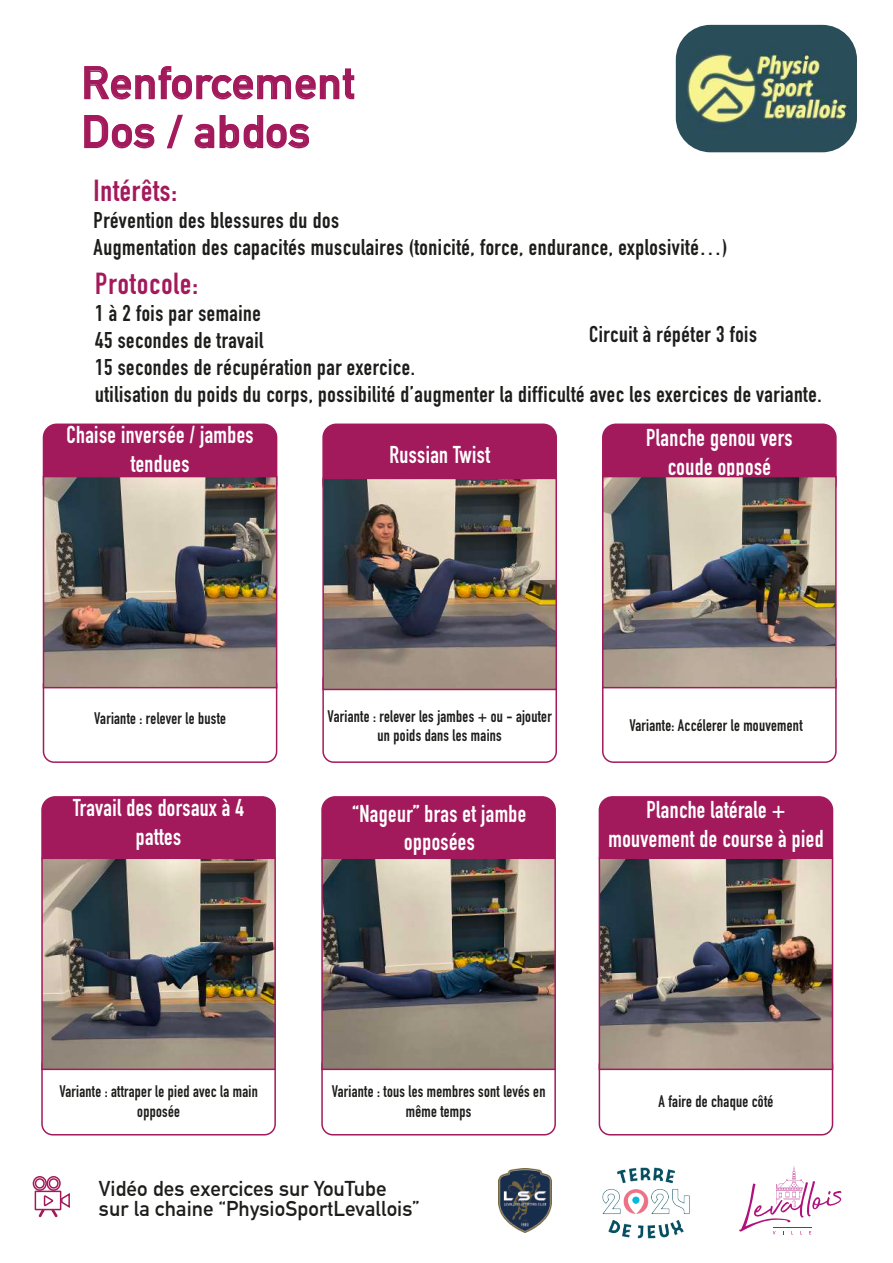
<style>
.page{position:relative;width:893px;height:1263px;background:#fff}
.page>*{position:absolute;margin:0;border:0;box-sizing:border-box;transform-origin:0 0}
.t1{font:700 44.25px/48.9px "DIN Alternate";letter-spacing:.005em;color:#a31a5c;scale:1.04 1}
.t2{font:700 30px "DIN Condensed";letter-spacing:.03em;color:#a31a5c}
.t3{font:700 24px/28.8px "DIN Condensed";letter-spacing:.02em;color:#fff;text-align:center;scale:.95 1}
.t4{font:700 22.5px/27px "DIN Condensed";letter-spacing:.025em;color:#1d1d1b}
.t5{font:700 21px/19.5px "DIN Alternate";letter-spacing:.005em;color:#1d1d1b}
.t6{font:700 16.5px/19.8px "DIN Condensed";letter-spacing:.02em;color:#1d1d1b;text-align:center;scale:.95 1}
</style>
<div class="page">
<svg style="left:84px;top:66px;width:271px;height:34px"></svg>
<svg style="left:84px;top:115px;width:71px;height:34px"></svg>
<svg style="left:166px;top:114px;width:17px;height:35px"></svg>
<svg style="left:194px;top:115px;width:116px;height:34px"></svg>
<svg style="left:32px;top:1176px;width:38px;height:42px"></svg>
<div style="left:43px;top:673px;width:234px;height:90px;border:2px solid #a31a5c;border-radius:11px"></div>
<div style="left:43px;top:424px;width:234px;height:73px;background:#a31a5c;border-radius:13px"></div>
<div style="left:43px;top:423px;width:234px;height:75px;border:2px solid #a31a5c;border-radius:13px"></div>
<div style="left:322px;top:668px;width:235px;height:95px;border:2px solid #a31a5c;border-radius:11px"></div>
<div style="left:323px;top:424px;width:233px;height:73px;background:#a31a5c;border-radius:13px"></div>
<div style="left:322px;top:423px;width:235px;height:75px;border:2px solid #a31a5c;border-radius:13px"></div>
<div style="left:602px;top:670px;width:235px;height:93px;border:2px solid #a31a5c;border-radius:11px"></div>
<div style="left:603px;top:424px;width:233px;height:73px;background:#a31a5c;border-radius:13px"></div>
<div style="left:602px;top:423px;width:235px;height:75px;border:2px solid #a31a5c;border-radius:13px"></div>
<svg style="left:231px;top:1070px;width:27px;height:1px"></svg>
<div style="left:41px;top:1054px;width:235px;height:81px;border:2px solid #a31a5c;border-radius:11px"></div>
<div style="left:42px;top:797px;width:233px;height:73px;background:#a31a5c;border-radius:13px"></div>
<div style="left:41px;top:796px;width:235px;height:75px;border:2px solid #a31a5c;border-radius:13px"></div>
<div style="left:321px;top:1054px;width:235px;height:81px;border:2px solid #a31a5c;border-radius:11px"></div>
<div style="left:322px;top:797px;width:233px;height:73px;background:#a31a5c;border-radius:13px"></div>
<div style="left:321px;top:796px;width:235px;height:75px;border:2px solid #a31a5c;border-radius:13px"></div>
<div style="left:599px;top:1054px;width:234px;height:81px;border:2px solid #a31a5c;border-radius:11px"></div>
<div style="left:599px;top:797px;width:233px;height:73px;background:#a31a5c;border-radius:13px"></div>
<div style="left:599px;top:796px;width:234px;height:75px;border:2px solid #a31a5c;border-radius:13px"></div>
<img style="left:46px;top:479px;width:228px;height:206px">
<div style="left:43px;top:476px;width:234px;height:212px;border:2px solid #a31a5c"></div>
<img style="left:44px;top:860px;width:229px;height:207px">
<div style="left:41px;top:857px;width:235px;height:213px;border:2px solid #a31a5c"></div>
<img style="left:324px;top:860px;width:229px;height:207px">
<div style="left:321px;top:857px;width:235px;height:213px;border:2px solid #a31a5c"></div>
<img style="left:325px;top:481px;width:229px;height:206px">
<div style="left:322px;top:478px;width:235px;height:212px;border:2px solid #a31a5c"></div>
<img style="left:602px;top:860px;width:228px;height:207px">
<div style="left:599px;top:857px;width:234px;height:213px;border:2px solid #a31a5c"></div>
<img style="left:676px;top:25px;width:181px;height:127px">
<img style="left:605px;top:479px;width:229px;height:206px">
<div style="left:602px;top:476px;width:235px;height:212px;border:2px solid #a31a5c"></div>
<svg style="left:739px;top:1166px;width:103px;height:68px"></svg>
<img style="left:602px;top:1167px;width:88px;height:72px">
<img style="left:499px;top:1168px;width:53px;height:64px">
<h1 class="t1" style="left:82px;top:55px;width:265px">Renforcement<br>Dos / abdos</h1>
<h2 class="t2" style="left:94px;top:170px;width:85px">Intérêts:</h2>
<p class="t4" style="left:94px;top:207px;width:635px">Prévention des blessures du dos<br>Augmentation des capacités musculaires (tonicité, force, endurance, explosivité…)</p>
<h2 class="t2" style="left:95px;top:263px;width:104px">Protocole:</h2>
<p class="t4" style="left:95px;top:299px;width:728px">1 à 2 fois par semaine<br>45 secondes de travail<br>15 secondes de récupération par exercice.<br>utilisation du poids du corps, possibilité d’augmenter la difficulté avec les exercices de variante.</p>
<p class="t4" style="left:589px;top:321px;width:169px">Circuit à répéter 3 fois</p>
<p class="t3" style="left:66px;top:420px;width:199px">Chaise inversée / jambes tendues</p>
<p class="t3" style="left:389px;top:440px;width:107px">Russian Twist</p>
<p class="t3" style="left:646px;top:423px;width:156px">Planche genou vers coude opposé</p>
<p class="t6" style="left:94px;top:708px;width:140px">Variante : relever le buste</p>
<p class="t6" style="left:328px;top:706px;width:237px">Variante : relever les jambes + ou - ajouter un poids dans les mains</p>
<p class="t3" style="left:73px;top:793px;width:181px">Travail des dorsaux à 4 pattes</p>
<p class="t3" style="left:353px;top:799px;width:184px">“Nageur” bras et jambe opposées</p>
<p class="t6" style="left:629px;top:716px;width:184px">Variante: Accélerer le mouvement</p>
<p class="t3" style="left:608px;top:795px;width:228px">Planche latérale + mouvement de course à pied</p>
<p class="t6" style="left:59px;top:1081px;width:210px">Variante : attraper le pied avec la main opposée</p>
<p class="t6" style="left:332px;top:1081px;width:227px">Variante : tous les membres sont levés en même temps</p>
<p class="t5" style="left:99px;top:1177px;width:322px">Vidéo des exercices sur YouTube sur la chaine “PhysioSportLevallois”</p>
<p class="t6" style="left:659px;top:1091px;width:122px">A faire de chaque côté</p>
</div>
